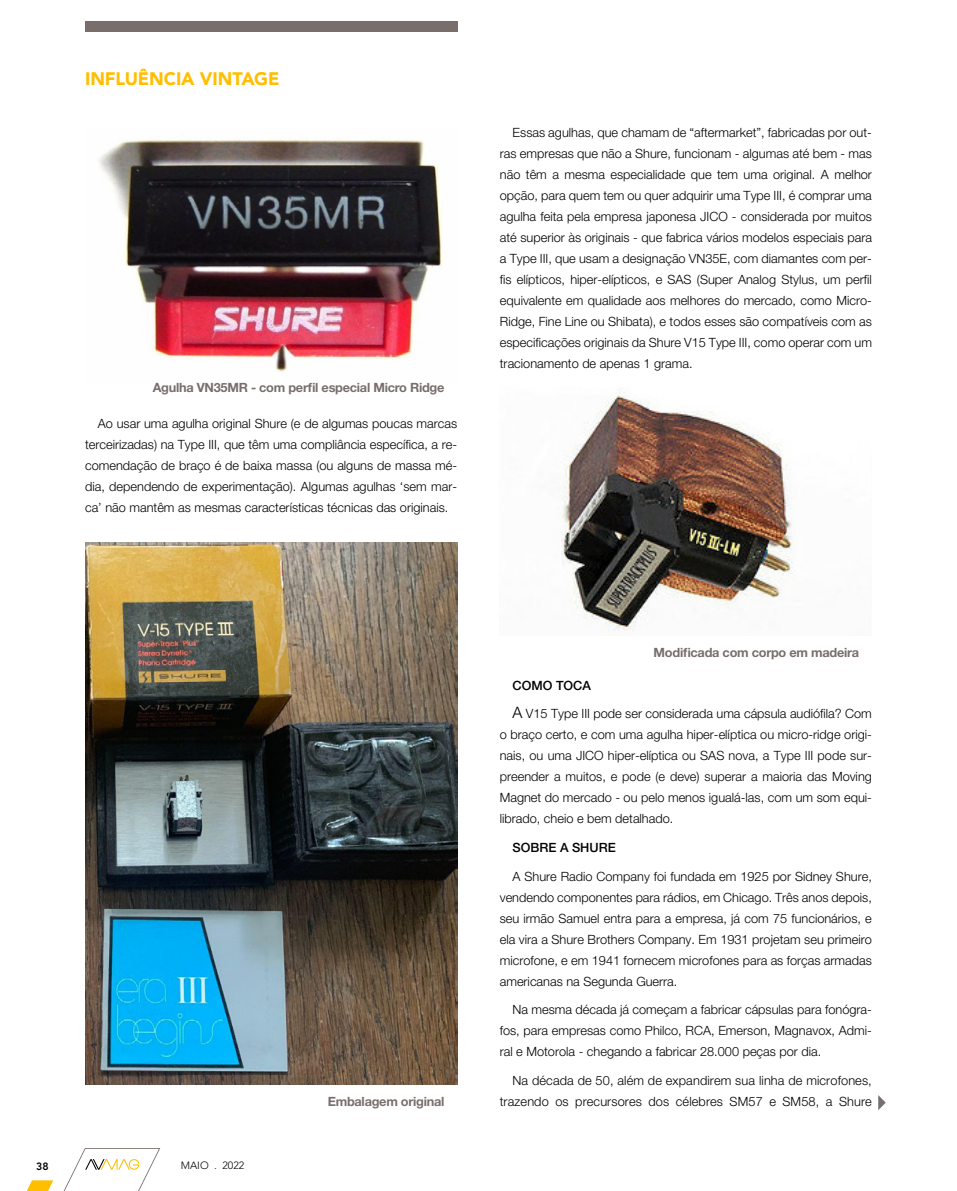
<style>
.page{position:relative;width:957px;height:1191px;background:#fff}
.page>*{position:absolute;margin:0;border:0;box-sizing:border-box;transform-origin:0 0}
.t1{font:900 18px "Avenir LT Std";letter-spacing:-.005em;color:#ffbe00}
.t2{font:300 12.75px/21px "Helvetica Neue LT Std";color:#000;text-align:justify}
.t3{font:700 12.75px "Helvetica Neue LT Std";letter-spacing:-.02em;color:#786e6c}
.t4{font:500 12.75px "Helvetica Neue LT Std";color:#000}
.t5{font:300 10.5px "Avenir LT Std";color:#000}
.t6{font:800 10.5px "Avenir LT Std";color:#000}
.s1{font-size:15.75px}
</style>
<div class="page">
<svg style="left:26px;top:1148px;width:134px;height:43px"></svg>
<div style="left:85px;top:21px;width:372px;height:11px;background:#786e6c"></div>
<img style="left:99px;top:139px;width:344px;height:233px">
<img style="left:85px;top:542px;width:372px;height:542px">
<svg style="left:878px;top:1095px;width:7px;height:15px"></svg>
<img style="left:559px;top:390px;width:234px;height:241px">
<h1 class="t1" style="left:85px;top:68px;width:196px">INFLUÊNCIA VINTAGE</h1>
<p class="t3" style="left:153px;top:379px;width:293px">Agulha VN35MR - com perfil especial Micro Ridge</p>
<p class="t2" style="left:85px;top:413px;width:374px;text-indent:13px">Ao usar uma agulha original Shure (e de algumas poucas marcas terceirizadas) na Type III, que têm uma compliância específica, a re&shy;comendação de braço é de baixa massa (ou alguns de massa mé&shy;dia, dependendo de experimentação). Algumas agulhas ‘sem mar&shy;ca’ não mantêm as mesmas características técnicas das originais.</p>
<p class="t2" style="left:500px;top:121px;width:373px;text-indent:13px">Essas agulhas, que chamam de “aftermarket”, fabricadas por out&shy;ras empresas que não a Shure, funcionam - algumas até bem - mas não têm a mesma especialidade que tem uma original. A melhor opção, para quem tem ou quer adquirir uma Type III, é comprar uma agulha feita pela empresa japonesa JICO - considerada por muitos até superior às originais - que fabrica vários modelos especiais para a Type III, que usam a designação VN35E, com diamantes com per&shy;fis elípticos, hiper-elípticos, e SAS (Super Analog Stylus, um perfil equivalente em qualidade aos melhores do mercado, como Micro-Ridge, Fine Line ou Shibata), e todos esses são compatíveis com as especificações originais da Shure V15 Type III, como operar com um tracionamento de apenas 1 grama.</p>
<p class="t6" style="left:36px;top:1160px;width:14px">38</p>
<p class="t5" style="left:181px;top:1159px;width:65px">MAIO . 2022</p>
<p class="t3" style="left:328px;top:1093px;width:118px">Embalagem original</p>
<p class="t3" style="left:653px;top:644px;width:207px">Modificada com corpo em madeira</p>
<p class="t4" style="left:512px;top:677px;width:80px">COMO TOCA</p>
<p class="t2" style="left:500px;top:703px;width:374px;text-indent:13px"><span class="s1">A</span> V15 Type III pode ser considerada uma cápsula audiófila? Com o braço certo, e com uma agulha hiper-elíptica ou micro-ridge origi&shy;nais, ou uma JICO hiper-elíptica ou SAS nova, a Type III pode sur&shy;preender a muitos, e pode (e deve) superar a maioria das Moving Magnet do mercado - ou pelo menos igualá-las, com um som equi&shy;librado, cheio e bem detalhado.</p>
<p class="t4" style="left:512px;top:839px;width:105px">SOBRE A SHURE</p>
<p class="t2" style="left:500px;top:865px;width:374px;text-indent:13px">A Shure Radio Company foi fundada em 1925 por Sidney Shure, vendendo componentes para rádios, em Chicago. Três anos depois, seu irmão Samuel entra para a empresa, já com 75 funcionários, e ela vira a Shure Brothers Company. Em 1931 projetam seu primeiro microfone, e em 1941 fornecem microfones para as forças armadas americanas na Segunda Guerra.</p>
<p class="t2" style="left:500px;top:999px;width:374px;text-indent:13px">Na mesma década já começam a fabricar cápsulas para fonógra&shy;fos, para empresas como Philco, RCA, Emerson, Magnavox, Admi&shy;ral e Motorola - chegando a fabricar 28.000 peças por dia.</p>
<p class="t2" style="left:500px;top:1069px;width:374px;text-align:right">Na década de 50, além de expandirem sua linha de microfones, trazendo os precursores dos célebres SM57 e SM58, a Shure</p>
</div>
